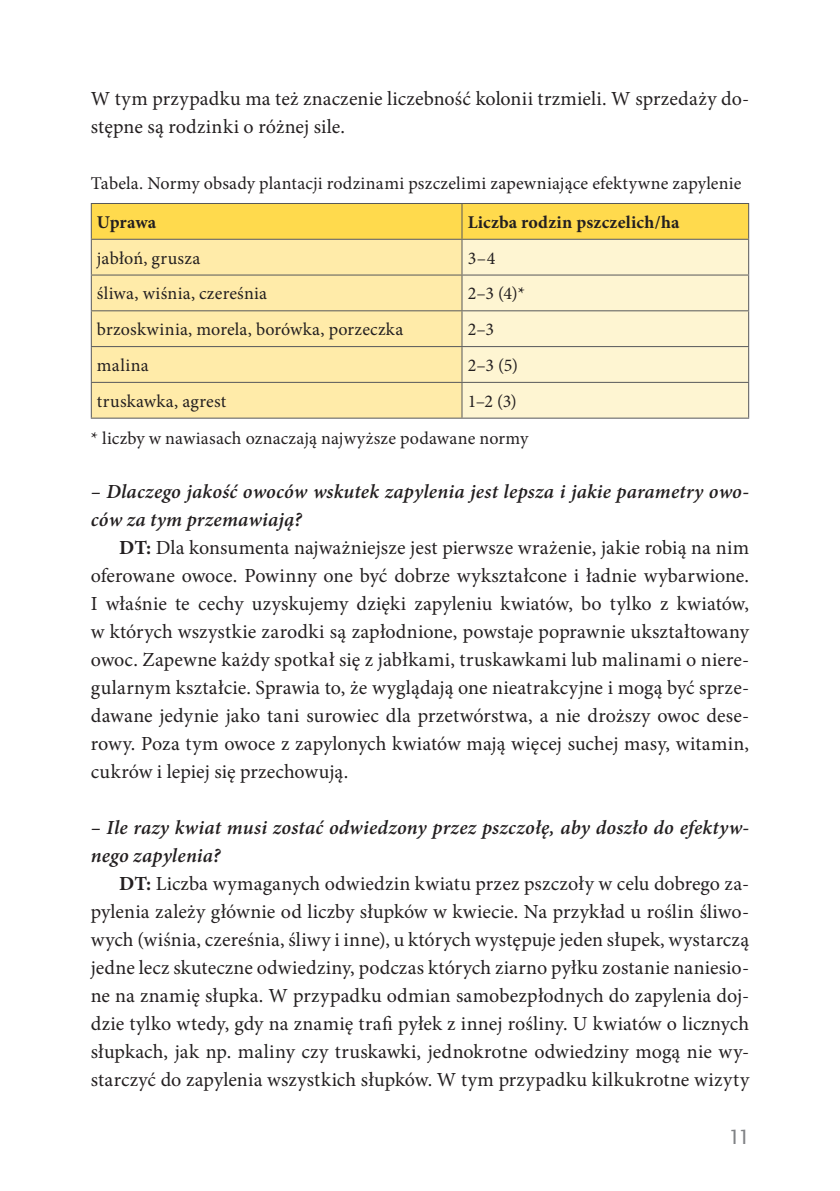
<style>
.page{position:relative;width:840px;height:1191px;background:#fff}
.page>*{position:absolute;margin:0;border:0;box-sizing:border-box;transform-origin:0 0}
.t1{font:20px/28px "Minion Pro";letter-spacing:.01em;color:#231f20;text-align:justify}
.t2{font:italic 600 20px/28px "Minion Pro";letter-spacing:.01em;color:#231f20}
.t3{font:20px "Lucida Sans Unicode";color:#808285}
.t4{font:18px/37.6px "Minion Pro";letter-spacing:.01em;color:#231f20}
.t5{font:700 18px "Minion Pro";letter-spacing:.01em;color:#231f20}
.s1{font-weight:700}
</style>
<div class="page">
<div style="left:92px;top:204px;width:655px;height:35px;background:#ffda4d"></div>
<div style="left:92px;top:240px;width:369px;height:177px;background:#ffeba9"></div>
<div style="left:462px;top:240px;width:285px;height:177px;background:#fef5d2"></div>
<hr style="left:91px;top:203px;width:370px;height:1px;background:#57585a">
<hr style="left:91px;top:204px;width:1px;height:35px;background:#57585a">
<hr style="left:461px;top:203px;width:287px;height:1px;background:#57585a">
<hr style="left:461px;top:204px;width:1px;height:35px;background:#57585a">
<hr style="left:747px;top:204px;width:1px;height:35px;background:#57585a">
<hr style="left:91px;top:239px;width:370px;height:1px;background:#57585a">
<hr style="left:91px;top:240px;width:1px;height:34px;background:#57585a">
<hr style="left:461px;top:239px;width:287px;height:1px;background:#57585a">
<hr style="left:461px;top:240px;width:1px;height:34px;background:#57585a">
<hr style="left:747px;top:240px;width:1px;height:34px;background:#57585a">
<hr style="left:91px;top:274px;width:370px;height:1px;background:#57585a">
<hr style="left:91px;top:275px;width:1px;height:35px;background:#57585a">
<hr style="left:461px;top:274px;width:287px;height:1px;background:#57585a">
<hr style="left:461px;top:275px;width:1px;height:35px;background:#57585a">
<hr style="left:747px;top:275px;width:1px;height:35px;background:#57585a">
<hr style="left:91px;top:310px;width:370px;height:1px;background:#57585a">
<hr style="left:91px;top:311px;width:1px;height:35px;background:#57585a">
<hr style="left:461px;top:310px;width:287px;height:1px;background:#57585a">
<hr style="left:461px;top:311px;width:1px;height:35px;background:#57585a">
<hr style="left:747px;top:311px;width:1px;height:35px;background:#57585a">
<hr style="left:91px;top:346px;width:370px;height:1px;background:#57585a">
<hr style="left:91px;top:347px;width:1px;height:35px;background:#57585a">
<hr style="left:461px;top:346px;width:287px;height:1px;background:#57585a">
<hr style="left:461px;top:347px;width:1px;height:35px;background:#57585a">
<hr style="left:747px;top:347px;width:1px;height:35px;background:#57585a">
<hr style="left:91px;top:382px;width:370px;height:1px;background:#57585a">
<hr style="left:91px;top:383px;width:1px;height:34px;background:#57585a">
<hr style="left:461px;top:382px;width:287px;height:1px;background:#57585a">
<hr style="left:461px;top:383px;width:1px;height:34px;background:#57585a">
<hr style="left:747px;top:383px;width:1px;height:34px;background:#57585a">
<hr style="left:91px;top:417px;width:370px;height:1px;background:#57585a">
<hr style="left:461px;top:417px;width:287px;height:1px;background:#57585a">
<p class="t1" style="left:91px;top:85px;width:659px">W tym przypadku ma też znaczenie liczebność kolonii trzmieli. W sprzedaży do&shy;stępne są rodzinki o różnej sile.</p>
<p class="t4" style="left:91px;top:165px;width:651px">Tabela. Normy obsady plantacji rodzinami pszczelimi zapewniające efektywne zapylenie</p>
<p class="t5" style="left:97px;top:209px;width:61px">Uprawa</p>
<p class="t5" style="left:467px;top:209px;width:213px">Liczba rodzin pszczelich/ha</p>
<p class="t4" style="left:97px;top:239px;width:105px">jabłoń, grusza</p>
<p class="t4" style="left:467px;top:239px;width:29px">3–4</p>
<p class="t4" style="left:97px;top:275px;width:172px">śliwa, wiśnia, czereśnia</p>
<p class="t4" style="left:467px;top:275px;width:59px">2–3 (4)*</p>
<p class="t4" style="left:97px;top:311px;width:307px">brzoskwinia, morela, borówka, porzeczka</p>
<p class="t4" style="left:467px;top:311px;width:28px">2–3</p>
<p class="t4" style="left:97px;top:346px;width:53px">malina</p>
<p class="t4" style="left:467px;top:346px;width:52px">2–3 (5)</p>
<p class="t4" style="left:97px;top:382px;width:131px">truskawka, agrest</p>
<p class="t4" style="left:91px;top:382px;width:439px;text-indent:376px">1–2 (3) * liczby w nawiasach oznaczają najwyższe podawane normy</p>
<p class="t2" style="left:91px;top:477px;width:659px">– Dlaczego jakość owoców wskutek zapylenia jest lepsza i jakie parametry owo&shy;ców za tym przemawiają?</p>
<p class="t1" style="left:91px;top:533px;width:659px;text-indent:28px"><span class="s1">DT:</span> Dla konsumenta najważniejsze jest pierwsze wrażenie, jakie robią na nim oferowane owoce. Powinny one być dobrze wykształcone i ładnie wybarwione.<br>I właśnie te cechy uzyskujemy dzięki zapyleniu kwiatów, bo tylko z kwiatów, w których wszystkie zarodki są zapłodnione, powstaje poprawnie ukształtowany owoc. Zapewne każdy spotkał się z jabłkami, truskawkami lub malinami o niere&shy;gularnym kształcie. Sprawia to, że wyglądają one nieatrakcyjne i mogą być sprze&shy;dawane jedynie jako tani surowiec dla przetwórstwa, a nie droższy owoc dese&shy;rowy. Poza tym owoce z zapylonych kwiatów mają więcej suchej masy, witamin, cukrów i lepiej się przechowują.</p>
<p class="t2" style="left:91px;top:813px;width:659px">– Ile razy kwiat musi zostać odwiedzony przez pszczołę, aby doszło do efektyw&shy;nego zapylenia?</p>
<p class="t1" style="left:91px;top:869px;width:659px;text-indent:28px"><span class="s1">DT:</span> Liczba wymaganych odwiedzin kwiatu przez pszczoły w celu dobrego za&shy;pylenia zależy głównie od liczby słupków w kwiecie. Na przykład u roślin śliwo&shy;wych (wiśnia, czereśnia, śliwy i inne), u których występuje jeden słupek, wystarczą jedne lecz skuteczne odwiedziny, podczas których ziarno pyłku zostanie naniesio&shy;ne na znamię słupka. W przypadku odmian samobezpłodnych do zapylenia doj&shy;dzie tylko wtedy, gdy na znamię trafi pyłek z innej rośliny. U kwiatów o licznych słupkach, jak np. maliny czy truskawki, jednokrotne odwiedziny mogą nie wy&shy;starczyć do zapylenia wszystkich słupków. W tym przypadku kilkukrotne wizyty</p>
<p class="t3" style="left:728px;top:1121px;width:24px">11</p>
</div>
